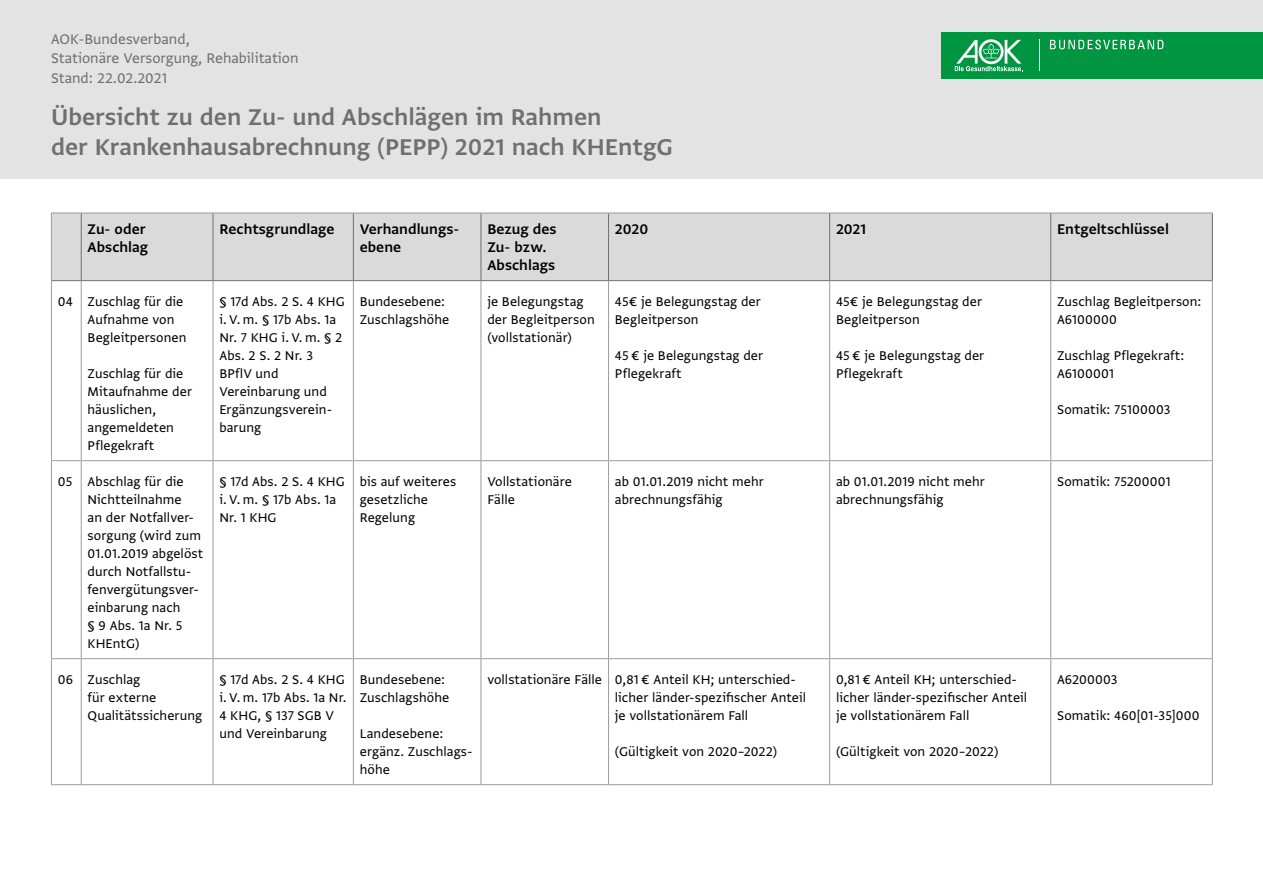
<style>
.page{position:relative;width:1263px;height:893px;background:#fff}
.page>*{position:absolute;margin:0;border:0;box-sizing:border-box;transform-origin:0 0}
.t1{font:27px/30px "Greta Sans Std Sm Bld";color:#706f6f}
.t2{font:16.5px/18px "Greta Sans Std Sm Bld";color:#000}
.t3{font:16.5px/19.5px "Greta Sans Std";color:#706f6f}
.Tabelle___Text{font:15px/18px "Greta Sans Std";letter-spacing:.005em;color:#000}
</style>
<div class="page">
<div style="left:0;top:0;width:1263px;height:179px;background:#e3e3e3"></div>
<div style="left:941px;top:32px;width:321px;height:47px;background:#009641"></div>
<svg style="left:1050px;top:40px;width:113px;height:9px"></svg>
<hr style="left:1039px;top:40px;width:1px;height:31px;background:#fff">
<svg style="left:955px;top:39px;width:68px;height:32px"></svg>
<div style="left:52px;top:214px;width:1160px;height:66px;background:#dadada"></div>
<hr style="left:51px;top:213px;width:1px;height:68px;background:#9d9d9c">
<hr style="left:51px;top:281px;width:1px;height:179px;background:#9d9d9c">
<hr style="left:81px;top:281px;width:1px;height:179px;background:#9d9d9c">
<hr style="left:213px;top:281px;width:1px;height:179px;background:#9d9d9c">
<hr style="left:353px;top:281px;width:1px;height:179px;background:#9d9d9c">
<hr style="left:481px;top:281px;width:1px;height:179px;background:#9d9d9c">
<hr style="left:608px;top:281px;width:1px;height:179px;background:#9d9d9c">
<hr style="left:829px;top:281px;width:1px;height:179px;background:#9d9d9c">
<hr style="left:1050px;top:281px;width:1px;height:179px;background:#9d9d9c">
<hr style="left:51px;top:460px;width:30px;height:1px;background:#9d9d9c">
<hr style="left:51px;top:461px;width:1px;height:197px;background:#9d9d9c">
<hr style="left:81px;top:460px;width:132px;height:1px;background:#9d9d9c">
<hr style="left:81px;top:461px;width:1px;height:197px;background:#9d9d9c">
<hr style="left:213px;top:460px;width:140px;height:1px;background:#9d9d9c">
<hr style="left:213px;top:461px;width:1px;height:197px;background:#9d9d9c">
<hr style="left:353px;top:460px;width:128px;height:1px;background:#9d9d9c">
<hr style="left:353px;top:461px;width:1px;height:197px;background:#9d9d9c">
<hr style="left:481px;top:460px;width:127px;height:1px;background:#9d9d9c">
<hr style="left:481px;top:461px;width:1px;height:197px;background:#9d9d9c">
<hr style="left:608px;top:460px;width:222px;height:1px;background:#9d9d9c">
<hr style="left:608px;top:461px;width:1px;height:197px;background:#9d9d9c">
<hr style="left:830px;top:460px;width:221px;height:1px;background:#9d9d9c">
<hr style="left:829px;top:461px;width:1px;height:197px;background:#9d9d9c">
<hr style="left:1051px;top:460px;width:162px;height:1px;background:#9d9d9c">
<hr style="left:1050px;top:461px;width:1px;height:197px;background:#9d9d9c">
<hr style="left:51px;top:658px;width:30px;height:1px;background:#9d9d9c">
<hr style="left:51px;top:659px;width:1px;height:125px;background:#9d9d9c">
<hr style="left:81px;top:658px;width:132px;height:1px;background:#9d9d9c">
<hr style="left:81px;top:659px;width:1px;height:125px;background:#9d9d9c">
<hr style="left:213px;top:658px;width:140px;height:1px;background:#9d9d9c">
<hr style="left:213px;top:659px;width:1px;height:125px;background:#9d9d9c">
<hr style="left:353px;top:658px;width:128px;height:1px;background:#9d9d9c">
<hr style="left:353px;top:659px;width:1px;height:125px;background:#9d9d9c">
<hr style="left:481px;top:658px;width:127px;height:1px;background:#9d9d9c">
<hr style="left:481px;top:659px;width:1px;height:125px;background:#9d9d9c">
<hr style="left:608px;top:658px;width:222px;height:1px;background:#9d9d9c">
<hr style="left:608px;top:659px;width:1px;height:125px;background:#9d9d9c">
<hr style="left:830px;top:658px;width:221px;height:1px;background:#9d9d9c">
<hr style="left:829px;top:659px;width:1px;height:125px;background:#9d9d9c">
<hr style="left:1051px;top:658px;width:162px;height:1px;background:#9d9d9c">
<hr style="left:1050px;top:659px;width:1px;height:125px;background:#9d9d9c">
<hr style="left:51px;top:784px;width:30px;height:1px;background:#9d9d9c">
<hr style="left:81px;top:784px;width:132px;height:1px;background:#9d9d9c">
<hr style="left:213px;top:784px;width:140px;height:1px;background:#9d9d9c">
<hr style="left:353px;top:784px;width:128px;height:1px;background:#9d9d9c">
<hr style="left:481px;top:784px;width:127px;height:1px;background:#9d9d9c">
<hr style="left:608px;top:784px;width:222px;height:1px;background:#9d9d9c">
<hr style="left:830px;top:784px;width:221px;height:1px;background:#9d9d9c">
<hr style="left:1051px;top:784px;width:162px;height:1px;background:#9d9d9c">
<hr style="left:81px;top:213px;width:1px;height:67px;background:#706f6f">
<hr style="left:213px;top:213px;width:1px;height:67px;background:#706f6f">
<hr style="left:353px;top:213px;width:1px;height:67px;background:#706f6f">
<hr style="left:481px;top:213px;width:1px;height:67px;background:#706f6f">
<hr style="left:608px;top:213px;width:1px;height:67px;background:#706f6f">
<hr style="left:829px;top:213px;width:1px;height:67px;background:#706f6f">
<hr style="left:1050px;top:213px;width:1px;height:67px;background:#706f6f">
<hr style="left:1212px;top:281px;width:1px;height:179px;background:#9d9d9c">
<hr style="left:1212px;top:461px;width:1px;height:197px;background:#9d9d9c">
<hr style="left:1212px;top:659px;width:1px;height:125px;background:#9d9d9c">
<hr style="left:51px;top:213px;width:30px;height:1px;background:#9d9d9c">
<hr style="left:81px;top:213px;width:132px;height:1px;background:#9d9d9c">
<hr style="left:213px;top:213px;width:140px;height:1px;background:#9d9d9c">
<hr style="left:353px;top:213px;width:128px;height:1px;background:#9d9d9c">
<hr style="left:481px;top:213px;width:127px;height:1px;background:#9d9d9c">
<hr style="left:608px;top:213px;width:222px;height:1px;background:#9d9d9c">
<hr style="left:830px;top:213px;width:221px;height:1px;background:#9d9d9c">
<hr style="left:1051px;top:213px;width:162px;height:1px;background:#9d9d9c">
<hr style="left:1212px;top:213px;width:1px;height:67px;background:#706f6f">
<svg style="left:52px;top:280px;width:29px;height:1px"></svg>
<hr style="left:81px;top:280px;width:132px;height:1px;background:#706f6f">
<hr style="left:213px;top:280px;width:140px;height:1px;background:#706f6f">
<hr style="left:353px;top:280px;width:128px;height:1px;background:#706f6f">
<hr style="left:481px;top:280px;width:127px;height:1px;background:#706f6f">
<hr style="left:608px;top:280px;width:222px;height:1px;background:#706f6f">
<hr style="left:830px;top:280px;width:221px;height:1px;background:#706f6f">
<hr style="left:1051px;top:280px;width:162px;height:1px;background:#706f6f">
<p class="t3" style="left:51px;top:29px;width:249px">AOK-Bundesverband,<br>Stationäre Versorgung, Rehabilitation<br>Stand: 22.02.2021</p>
<h1 class="t1" style="left:51px;top:102px;width:623px">Übersicht zu den Zu- und Abschlägen im Rahmen<br>der Krankenhausabrechnung (PEPP) 2021 nach KHEntgG</h1>
<p class="t2" style="left:88px;top:220px;width:62px">Zu- oder<br>Abschlag</p>
<p class="t2" style="left:219px;top:220px;width:116px">Rechtsgrundlage</p>
<p class="t2" style="left:360px;top:220px;width:101px">Verhandlungs&shy;ebene</p>
<p class="t2" style="left:487px;top:220px;width:71px">Bezug des<br>Zu- bzw.<br>Abschlags</p>
<p class="t2" style="left:615px;top:220px;width:35px">2020</p>
<p class="t2" style="left:836px;top:220px;width:32px">2021</p>
<p class="t2" style="left:1057px;top:220px;width:113px">Entgeltschlüssel</p>
<p class="Tabelle___Text" style="left:58px;top:292px;width:17px">04</p>
<p class="Tabelle___Text" style="left:88px;top:292px;width:100px">Zuschlag für die<br>Aufnahme von<br>Begleitpersonen</p>
<p class="Tabelle___Text" style="left:88px;top:364px;width:106px">Zuschlag für die<br>Mitaufnahme der häuslichen, angemeldeten<br>Pflegekraft</p>
<p class="Tabelle___Text" style="left:219px;top:292px;width:127px">§ 17d Abs. 2 S. 4 KHG i. V. m. § 17b Abs. 1a<br>Nr. 7 KHG i. V. m. § 2<br>Abs. 2 S. 2 Nr. 3<br>BPflV und<br>Vereinbarung und<br>Ergänzungsverein&shy;barung</p>
<p class="Tabelle___Text" style="left:360px;top:292px;width:91px">Bundesebene:<br>Zuschlagshöhe</p>
<p class="Tabelle___Text" style="left:487px;top:292px;width:109px">je Belegungstag der Begleitperson (vollstationär)</p>
<p class="Tabelle___Text" style="left:615px;top:292px;width:148px">45€ je Belegungstag der<br>Begleitperson</p>
<p class="Tabelle___Text" style="left:615px;top:346px;width:150px">45 € je Belegungstag der<br>Pflegekraft</p>
<p class="Tabelle___Text" style="left:836px;top:292px;width:148px">45€ je Belegungstag der<br>Begleitperson</p>
<p class="Tabelle___Text" style="left:836px;top:346px;width:150px">45 € je Belegungstag der<br>Pflegekraft</p>
<p class="Tabelle___Text" style="left:1057px;top:292px;width:146px">Zuschlag Begleitperson:<br>A6100000</p>
<p class="Tabelle___Text" style="left:1057px;top:346px;width:129px">Zuschlag Pflegekraft:<br>A6100001</p>
<p class="Tabelle___Text" style="left:1057px;top:400px;width:115px">Somatik: 75100003</p>
<p class="Tabelle___Text" style="left:58px;top:472px;width:16px">05</p>
<p class="Tabelle___Text" style="left:88px;top:472px;width:117px">Abschlag für die<br>Nichtteilnahme<br>an der Notfallver&shy;sorgung (wird zum<br>01.01.2019 abgelöst durch Notfallstu&shy;fenvergütungsver&shy;einbarung nach<br>§ 9 Abs. 1a Nr. 5<br>KHEntG)</p>
<p class="Tabelle___Text" style="left:219px;top:472px;width:127px">§ 17d Abs. 2 S. 4 KHG i. V. m. § 17b Abs. 1a<br>Nr. 1 KHG</p>
<p class="Tabelle___Text" style="left:360px;top:472px;width:98px">bis auf weiteres gesetzliche<br>Regelung</p>
<p class="Tabelle___Text" style="left:487px;top:472px;width:86px">Vollstationäre<br>Fälle</p>
<p class="Tabelle___Text" style="left:615px;top:472px;width:150px">ab 01.01.2019 nicht mehr abrechnungsfähig</p>
<p class="Tabelle___Text" style="left:836px;top:472px;width:150px">ab 01.01.2019 nicht mehr abrechnungsfähig</p>
<p class="Tabelle___Text" style="left:1057px;top:472px;width:115px">Somatik: 75200001</p>
<p class="Tabelle___Text" style="left:58px;top:670px;width:17px">06</p>
<p class="Tabelle___Text" style="left:88px;top:670px;width:116px">Zuschlag<br>für externe<br>Qualitätssicherung</p>
<p class="Tabelle___Text" style="left:219px;top:670px;width:129px">§ 17d Abs. 2 S. 4 KHG i. V. m. 17b Abs. 1a Nr.<br>4 KHG, § 137 SGB V und Vereinbarung</p>
<p class="Tabelle___Text" style="left:360px;top:670px;width:91px">Bundesebene:<br>Zuschlagshöhe</p>
<p class="Tabelle___Text" style="left:487px;top:670px;width:116px">vollstationäre Fälle</p>
<p class="Tabelle___Text" style="left:615px;top:670px;width:193px">0,81 € Anteil KH; unterschied&shy;licher länder-spezifischer Anteil je vollstationärem Fall</p>
<p class="Tabelle___Text" style="left:615px;top:742px;width:164px">(Gültigkeit von 2020–2022)</p>
<p class="Tabelle___Text" style="left:836px;top:670px;width:193px">0,81 € Anteil KH; unterschied&shy;licher länder-spezifischer Anteil je vollstationärem Fall</p>
<p class="Tabelle___Text" style="left:836px;top:742px;width:164px">(Gültigkeit von 2020–2022)</p>
<p class="Tabelle___Text" style="left:1057px;top:670px;width:62px">A6200003</p>
<p class="Tabelle___Text" style="left:1057px;top:706px;width:144px">Somatik: 460[01-35]000</p>
<p class="Tabelle___Text" style="left:360px;top:724px;width:114px">Landesebene: ergänz. Zuschlags&shy;höhe</p>
</div>
